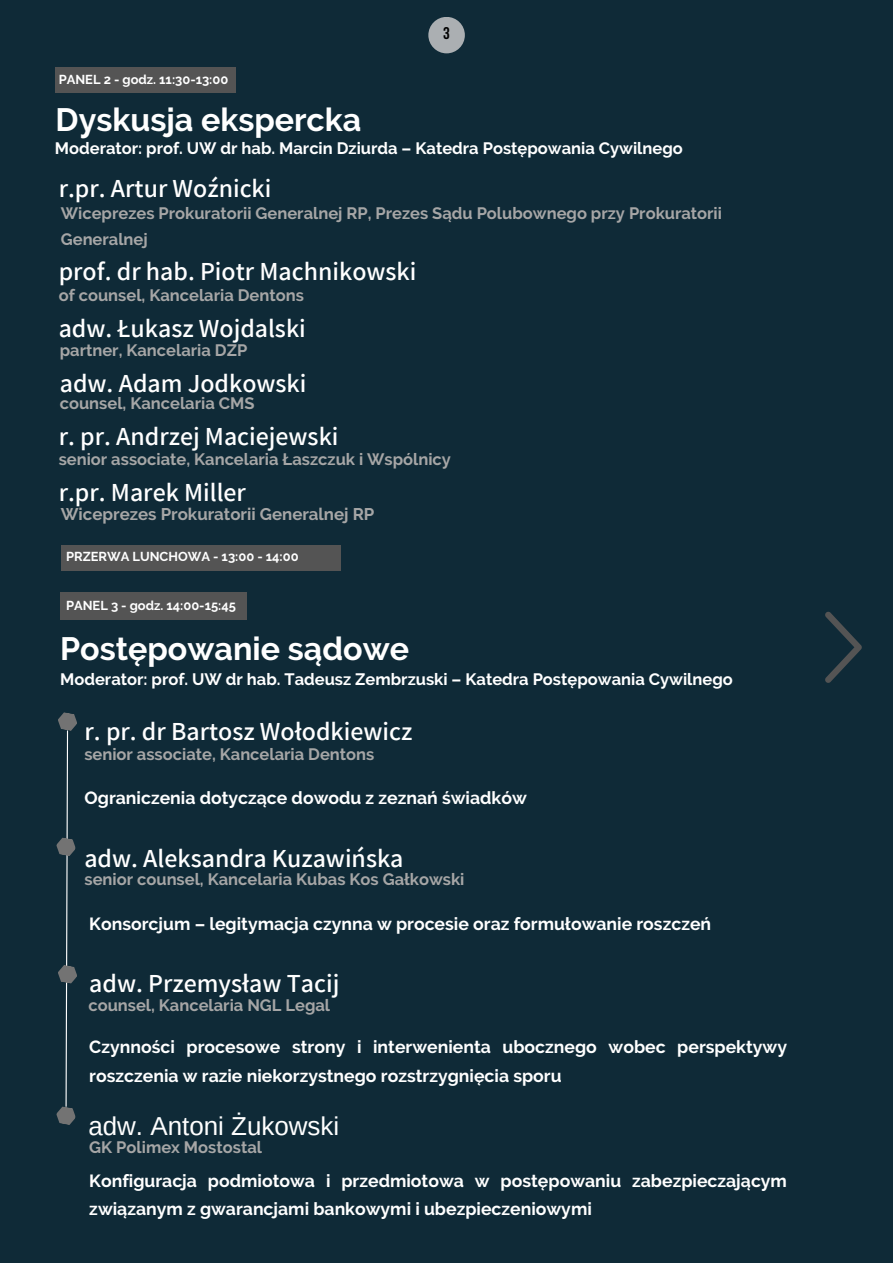
<style>
.page{position:relative;width:893px;height:1263px;background:#0f2a37}
.page>*{position:absolute;margin:0;border:0;box-sizing:border-box;transform-origin:0 0}
.t1{font:700 32.25px "Raleway";color:#fff}
.t2{font:600 25.95px "Assistant";color:#fff}
.t3{font:25.95px "Arimo";color:#fff}
.t4{font:700 17.62px/28.1px "Raleway";color:#fff}
.t5{font:700 16.88px "Raleway";color:#a6a6a6}
.t6{font:700 16.88px "Bebas Neue";color:#000}
.t7{font:700 16.5px/26.4px "Raleway";color:#a6a6a6}
.t8{font:700 16.5px "Raleway";color:#fff}
.t9{font:700 12.9px "Raleway";color:#fff}
</style>
<div class="page">
<div style="left:428px;top:17px;width:37px;height:36px;background:#abafb2;border-radius:50%"></div>
<div style="left:55px;top:67px;width:180px;height:25px;background:#545454"></div>
<div style="left:61px;top:545px;width:280px;height:25px;background:#545454"></div>
<div style="left:60px;top:592px;width:187px;height:27px;background:#545454"></div>
<svg style="left:56px;top:712px;width:21px;height:413px"></svg>
<svg style="left:825px;top:612px;width:37px;height:71px"></svg>
<p class="t6" style="left:443px;top:26px;width:8px">3</p>
<p class="t9" style="left:59px;top:72px;width:171px">PANEL 2 - godz. 11:30-13:00</p>
<p class="t1" style="left:56px;top:101px;width:307px">Dyskusja ekspercka</p>
<p class="t8" style="left:55px;top:139px;width:629px">Moderator: prof. UW dr hab. Marcin Dziurda – Katedra Postępowania Cywilnego</p>
<p class="t2" style="left:59px;top:170px;width:214px">r.pr. Artur Woźnicki</p>
<p class="t7" style="left:61px;top:200px;width:663px">Wiceprezes Prokuratorii Generalnej RP, Prezes Sądu Polubownego przy Prokuratorii<br>Generalnej</p>
<p class="t2" style="left:59px;top:253px;width:359px">prof. dr hab. Piotr Machnikowski</p>
<p class="t7" style="left:59px;top:282px;width:247px">of counsel, Kancelaria Dentons</p>
<p class="t2" style="left:59px;top:311px;width:249px">adw. Łukasz Wojdalski</p>
<p class="t7" style="left:60px;top:337px;width:189px">partner, Kancelaria DZP</p>
<p class="t2" style="left:60px;top:366px;width:248px">adw. Adam Jodkowski</p>
<p class="t7" style="left:60px;top:390px;width:196px">counsel, Kancelaria CMS</p>
<p class="t2" style="left:59px;top:418px;width:281px">r. pr. Andrzej Maciejewski</p>
<p class="t7" style="left:59px;top:446px;width:394px">senior associate, Kancelaria Łaszczuk i Wspólnicy</p>
<p class="t2" style="left:59px;top:474px;width:189px">r.pr. Marek Miller</p>
<p class="t5" style="left:61px;top:504px;width:315px">Wiceprezes Prokuratorii Generalnej RP</p>
<p class="t9" style="left:66px;top:549px;width:234px">PRZERWA LUNCHOWA - 13:00 - 14:00</p>
<p class="t9" style="left:66px;top:598px;width:171px">PANEL 3 - godz. 14:00-15:45</p>
<p class="t1" style="left:60px;top:630px;width:350px">Postępowanie sądowe</p>
<p class="t8" style="left:60px;top:669px;width:674px">Moderator: prof. UW dr hab. Tadeusz Zembrzuski – Katedra Postępowania Cywilnego</p>
<p class="t2" style="left:85px;top:713px;width:329px">r. pr. dr Bartosz Wołodkiewicz</p>
<p class="t7" style="left:84px;top:741px;width:291px">senior associate, Kancelaria Dentons</p>
<p class="t4" style="left:85px;top:784px;width:444px">Ograniczenia dotyczące dowodu z zeznań świadków</p>
<p class="t2" style="left:84px;top:840px;width:321px">adw. Aleksandra Kuzawińska</p>
<p class="t7" style="left:85px;top:866px;width:381px">senior counsel, Kancelaria Kubas Kos Gałkowski</p>
<p class="t4" style="left:89px;top:909px;width:623px">Konsorcjum – legitymacja czynna w procesie oraz formułowanie roszczeń</p>
<p class="t2" style="left:89px;top:965px;width:251px">adw. Przemysław Tacij</p>
<p class="t7" style="left:88px;top:992px;width:243px">counsel, Kancelaria NGL Legal</p>
<p class="t4" style="left:89px;top:1033px;width:699px">Czynności procesowe strony i interwenienta ubocznego wobec perspektywy roszczenia w razie niekorzystnego rozstrzygnięcia sporu</p>
<p class="t3" style="left:88px;top:1111px;width:252px">adw. Antoni Żukowski</p>
<p class="t7" style="left:89px;top:1134px;width:174px">GK Polimex Mostostal</p>
<p class="t4" style="left:89px;top:1166px;width:699px">Konfiguracja podmiotowa i przedmiotowa w postępowaniu zabezpieczającym związanym z gwarancjami bankowymi i ubezpieczeniowymi</p>
</div>
